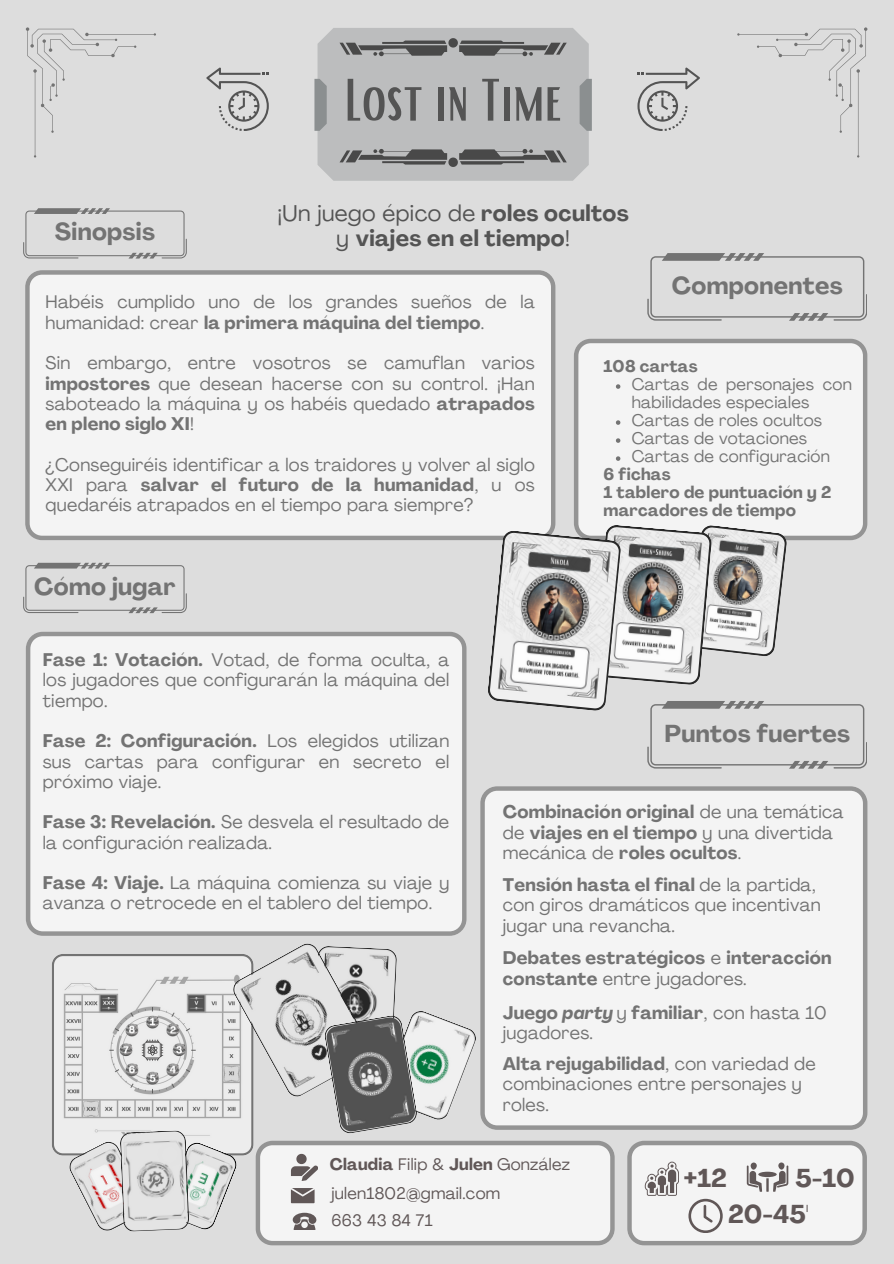
<style>
.page{position:relative;width:894px;height:1264px;background:#fff}
.page>*{position:absolute;margin:0;border:0;box-sizing:border-box;transform-origin:0 0}
.t1{font:57.75px "Bright";color:#545454}
.t2{font:700 25.5px "Agrandir";color:#605757}
.t3{font:700 24.15px "Agrandir";letter-spacing:.015em;color:#737373}
.t4{font:700 22.5px/24.8px "Agrandir";letter-spacing:.015em;color:#545454;text-align:center}
.t5{font:18px/20.2px "Agrandir";letter-spacing:.015em;color:#737373}
.t6{font:700 18px/20.2px "Agrandir";letter-spacing:.015em;color:#737373}
.t7{font:16.65px/18px "Agrandir";letter-spacing:.015em;color:#737373}
.t8{font:700 16.65px/18px "Agrandir";letter-spacing:.015em;color:#737373}
.t9{font:16.5px "Agrandir";letter-spacing:.015em;color:#605757}
.s1{font-weight:400}
.s2{font-weight:700}
.s3{font-weight:700;font-style:italic}
</style>
<div class="page">
<div style="left:0;top:0;width:893px;height:1263px;background:#ddd"></div>
<svg style="left:314px;top:28px;width:277px;height:153px;background:#b0b1b2"></svg>
<div style="left:25px;top:270px;width:530px;height:270px;background:#f4f4f4"></div>
<svg style="left:23px;top:208px;width:163px;height:50px"></svg>
<svg style="left:627px;top:1140px;width:239px;height:105px;background:#e1e0e0"></svg>
<svg style="left:26px;top:27px;width:130px;height:130px"></svg>
<svg style="left:737px;top:27px;width:130px;height:130px"></svg>
<svg style="left:206px;top:67px;width:63px;height:63px"></svg>
<svg style="left:637px;top:67px;width:62px;height:63px"></svg>
<svg style="left:23px;top:563px;width:163px;height:50px"></svg>
<div style="left:26px;top:631px;width:440px;height:304px;background:#f4f4f4"></div>
<svg style="left:647px;top:253px;width:219px;height:67px"></svg>
<div style="left:574px;top:339px;width:293px;height:191px;background:#f4f4f4"></div>
<svg style="left:615px;top:384px;width:5px;height:5px"></svg>
<svg style="left:615px;top:420px;width:5px;height:5px"></svg>
<svg style="left:615px;top:438px;width:5px;height:5px"></svg>
<svg style="left:615px;top:456px;width:5px;height:5px"></svg>
<svg style="left:52px;top:943px;width:562px;height:302px"></svg>
<svg style="left:487px;top:524px;width:379px;height:244px"></svg>
<div style="left:480px;top:786px;width:387px;height:343px;background:#f4f4f4"></div>
<p class="t3" style="left:55px;top:222px;width:101px">Sinopsis</p>
<h2 class="t1" style="left:344px;top:63px;width:219px">Lost in Time</h2>
<h2 class="t4" style="left:277px;top:203px;width:353px"><span class="s1">¡Un juego épico de</span> roles ocultos <span class="s1">y</span> viajes en el tiempo<span class="s1">!</span></h2>
<p class="t5" style="left:46px;top:294px;width:490px">Habéis cumplido uno de los grandes sueños de la humanidad: crear <span class="s2">la primera máquina del tiempo</span>.</p>
<p class="t5" style="left:46px;top:354px;width:490px;text-align:justify">Sin embargo, entre vosotros se camuflan varios <span class="s2">impostores</span> que desean hacerse con su control. ¡Han saboteado la máquina y os habéis quedado <span class="s2">atrapados en pleno siglo XI</span>!</p>
<p class="t5" style="left:46px;top:456px;width:490px;text-align:justify">¿Conseguiréis identificar a los traidores y volver al siglo XXI para <span class="s2">salvar el futuro de la humanidad</span>, u os quedaréis atrapados en el tiempo para siempre?</p>
<p class="t3" style="left:34px;top:577px;width:143px">Cómo jugar</p>
<h4 class="t3" style="left:671px;top:276px;width:172px">Componentes</h4>
<p class="t8" style="left:603px;top:359px;width:96px">108 cartas</p>
<p class="t7" style="left:631px;top:377px;width:221px">Cartas de personajes con habilidades especiales</p>
<p class="t7" style="left:631px;top:413px;width:192px">Cartas de roles ocultos</p>
<p class="t7" style="left:631px;top:431px;width:177px">Cartas de votaciones</p>
<h4 class="t7" style="left:631px;top:449px;width:200px">Cartas de configuración</h4>
<p class="t8" style="left:603px;top:467px;width:229px">6 fichas<br>1 tablero de puntuación y 2 marcadores de tiempo</p>
<h2 class="t5" style="left:43px;top:651px;width:408px;text-align:justify"><span class="s2">Fase 1: Votación.</span> Votad, de forma oculta, a los jugadores que configurarán la máquina del tiempo.</h2>
<p class="t5" style="left:43px;top:732px;width:408px;text-align:justify"><span class="s2">Fase 2: Configuración.</span> Los elegidos utilizan sus cartas para configurar en secreto el próximo viaje.</p>
<p class="t5" style="left:43px;top:813px;width:408px"><span class="s2">Fase 3: Revelación.</span> Se desvela el resultado de la configuración realizada.</p>
<p class="t5" style="left:43px;top:874px;width:408px"><span class="s2">Fase 4: Viaje.</span> La máquina comienza su viaje y avanza o retrocede en el tablero del tiempo.</p>
<p class="t3" style="left:664px;top:723px;width:187px">Puntos fuertes</p>
<h2 class="t6" style="left:502px;top:803px;width:342px">Combinación original <span class="s1">de una temática de</span> viajes en el tiempo <span class="s1">y una divertida mecánica de</span> roles ocultos<span class="s1">.</span></h2>
<p class="t5" style="left:502px;top:876px;width:319px"><span class="s2">Tensión hasta el final</span> de la partida, con giros dramáticos que incentivan jugar una revancha.</p>
<p class="t6" style="left:502px;top:949px;width:330px">Debates estratégicos <span class="s1">e</span> interacción constante <span class="s1">entre jugadores.</span></p>
<p class="t5" style="left:502px;top:1004px;width:325px"><span class="s2">Juego</span> <span class="s3">party</span> y <span class="s2">familiar</span>, con hasta 10 jugadores.</p>
<p class="t5" style="left:502px;top:1055px;width:314px"><span class="s2">Alta rejugabilidad</span>, con variedad de combinaciones entre personajes y roles.</p>
<p class="t9" style="left:329px;top:1157px;width:242px"><span class="s2">Claudia</span> Filip &amp; <span class="s2">Julen</span> González</p>
<h3 class="t9" style="left:331px;top:1186px;width:170px">julen1802@gmail.com</h3>
<p class="t9" style="left:331px;top:1213px;width:103px">663 43 84 71</p>
<h1 class="t2" style="left:683px;top:1168px;width:45px">+12</h1>
<p class="t2" style="left:795px;top:1167px;width:61px">5-10</p>
<p class="t2" style="left:728px;top:1204px;width:82px">20-45'</p>
</div>
